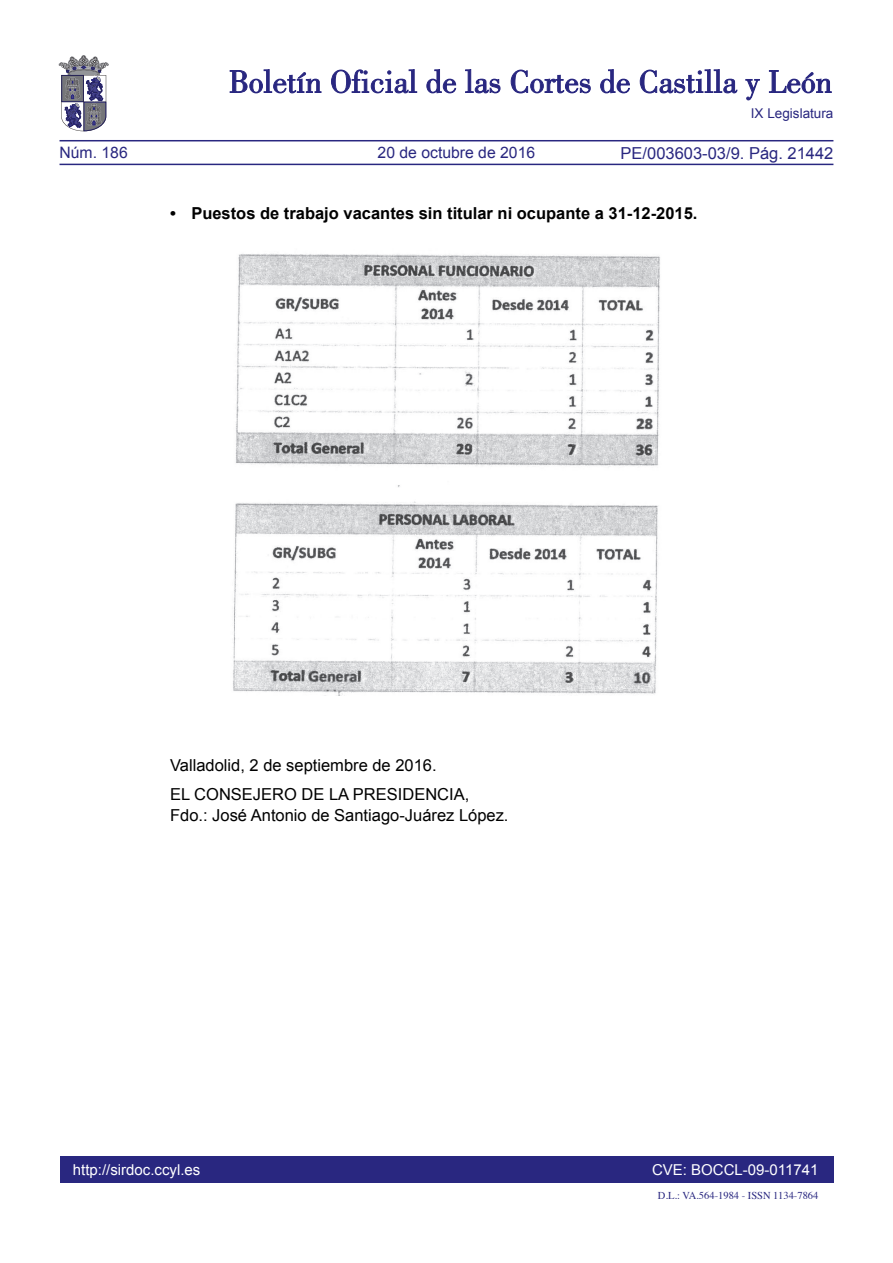
<style>
.page{position:relative;width:893px;height:1263px;background:#fff}
.page>*{position:absolute;margin:0;border:0;box-sizing:border-box;transform-origin:0 0}
.t1{font:16.5px/29.5px "Arial";color:#000}
.t2{font:700 16.5px "Arial";color:#000}
.t3{font:16.5px "Arial";color:#292780}
.t4{font:15.75px "Arial";color:#292780}
.t5{font:15px "Arial";color:#fff}
.t6{font:13.5px "Arial";color:#292780}
.t7{font:10.5px "Times";color:#292780}
</style>
<div class="page">
<div style="left:60px;top:1157px;width:773px;height:26px;background:#292780"></div>
<hr style="left:60px;top:164px;width:773px;height:1px;background:#292780">
<hr style="left:60px;top:140px;width:773px;height:1px;background:#292780">
<svg style="left:230px;top:69px;width:91px;height:24px"></svg>
<svg style="left:331px;top:69px;width:86px;height:24px"></svg>
<svg style="left:426px;top:69px;width:30px;height:24px"></svg>
<svg style="left:465px;top:69px;width:35px;height:24px"></svg>
<svg style="left:511px;top:70px;width:80px;height:23px"></svg>
<svg style="left:600px;top:69px;width:30px;height:24px"></svg>
<svg style="left:640px;top:69px;width:97px;height:24px"></svg>
<svg style="left:745px;top:79px;width:15px;height:21px"></svg>
<svg style="left:769px;top:70px;width:62px;height:23px"></svg>
<svg style="left:59px;top:55px;width:49px;height:76px"></svg>
<img style="left:233px;top:253px;width:427px;height:443px">
<p class="t4" style="left:60px;top:142px;width:70px">Núm. 186</p>
<p class="t4" style="left:378px;top:142px;width:159px">20 de octubre de 2016</p>
<p class="t6" style="left:751px;top:105px;width:84px">IX Legislatura</p>
<p class="t3" style="left:621px;top:142px;width:214px">PE/003603-03/9. Pág. 21442</p>
<p class="t2" style="left:170px;top:202px;width:529px">• Puestos de trabajo vacantes sin titular ni ocupante a 31-12-2015.</p>
<p class="t1" style="left:170px;top:750px;width:301px">Valladolid, 2 de septiembre de 2016.<br>EL CONSEJERO DE LA PRESIDENCIA,</p>
<p class="t1" style="left:170px;top:801px;width:340px">Fdo.: José Antonio de Santiago-Juárez López.</p>
<p class="t5" style="left:73px;top:1159px;width:129px">http://sirdoc.ccyl.es</p>
<p class="t5" style="left:652px;top:1159px;width:168px">CVE: BOCCL-09-011741</p>
<p class="t7" style="left:658px;top:1185px;width:162px">D.L.: VA.564-1984 - ISSN 1134-7864</p>
</div>
